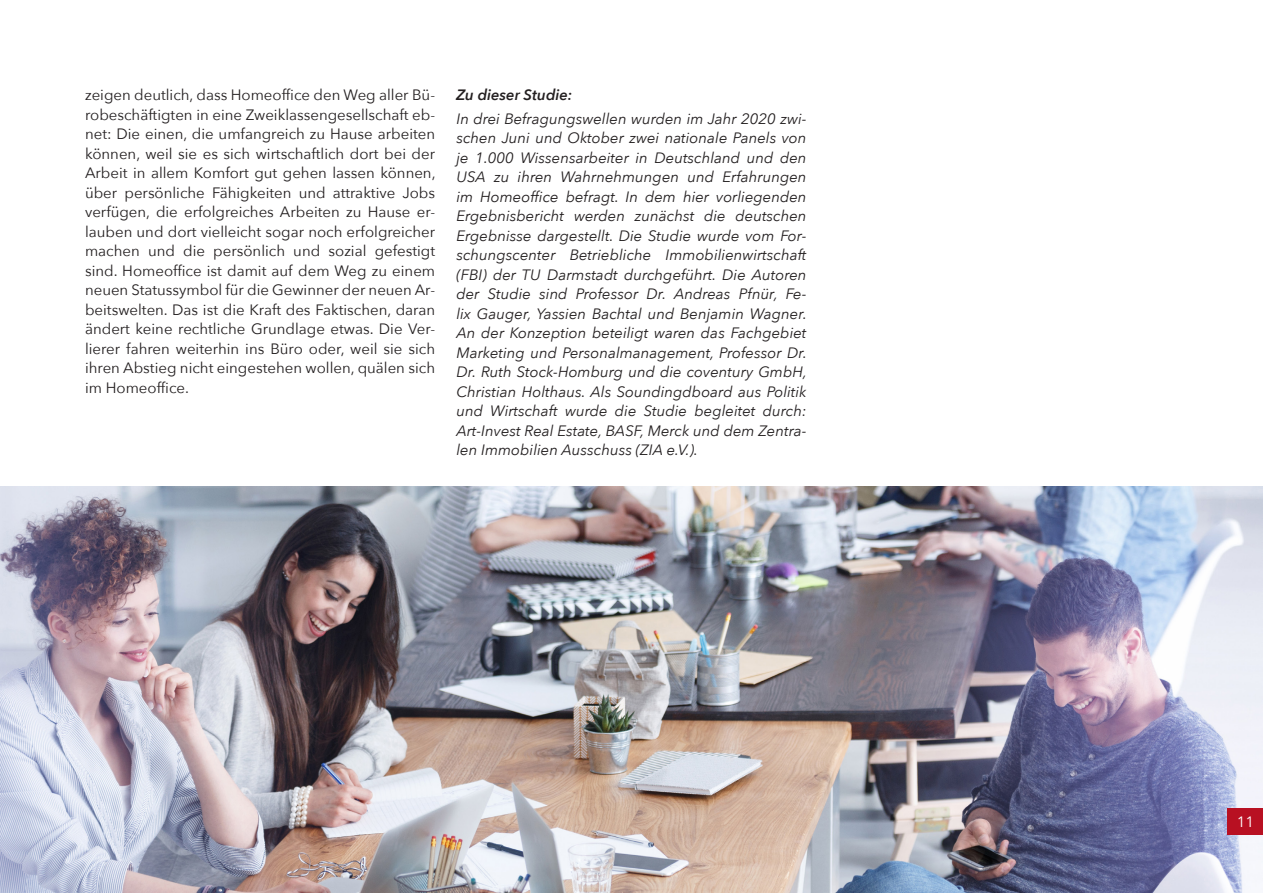
<style>
.page{position:relative;width:1263px;height:893px;background:#fff}
.page>*{position:absolute;margin:0;border:0;box-sizing:border-box;transform-origin:0 0}
.t1{font:italic 15px/19.5px "Avenir Next";color:#231f20;text-align:justify}
.t2{font:15px/19.5px "Avenir Next";color:#231f20;text-align:justify}
.t3{font:italic 600 15px "Avenir Next";color:#231f20}
.t4{font:15px "Avenir Next";color:#fff}
</style>
<div class="page">
<img style="left:0;top:486px;width:1263px;height:407px">
<div style="left:1228px;top:808px;width:35px;height:26px;background:#b81022"></div>
<p class="t2" style="left:85px;top:84px;width:352px">zeigen deutlich, dass Homeoffice den Weg aller Bü&shy;robeschäftigten in eine Zweiklassengesellschaft eb&shy;net: Die einen, die umfangreich zu Hause arbeiten können, weil sie es sich wirtschaftlich dort bei der Arbeit in allem Komfort gut gehen lassen können, über persönliche Fähigkeiten und attraktive Jobs verfügen, die erfolgreiches Arbeiten zu Hause er&shy;lauben und dort vielleicht sogar noch erfolgreicher machen und die persönlich und sozial gefestigt sind. Homeoffice ist damit auf dem Weg zu einem neuen Statussymbol für die Gewinner der neuen Ar&shy;beitswelten. Das ist die Kraft des Faktischen, daran ändert keine rechtliche Grundlage etwas. Die Ver&shy;lierer fahren weiterhin ins Büro oder, weil sie sich ihren Abstieg nicht eingestehen wollen, quälen sich im Homeoffice.</p>
<p class="t3" style="left:456px;top:82px;width:118px">Zu dieser Studie:</p>
<p class="t1" style="left:456px;top:108px;width:352px">In drei Befragungswellen wurden im Jahr 2020 zwi&shy;schen Juni und Oktober zwei nationale Panels von je 1.000 Wissensarbeiter in Deutschland und den USA zu ihren Wahrnehmungen und Erfahrungen im Homeoffice befragt. In dem hier vorliegenden Ergebnisbericht werden zunächst die deutschen Ergebnisse dargestellt. Die Studie wurde vom For&shy;schungscenter Betriebliche Immobilienwirtschaft (FBI) der TU Darmstadt durchgeführt. Die Autoren der Studie sind Professor Dr. Andreas Pfnür, Fe&shy;lix Gauger, Yassien Bachtal und Benjamin Wagner.<br>An der Konzeption beteiligt waren das Fachgebiet Marketing und Personalmanagement, Professor Dr.<br>Dr. Ruth Stock-Homburg und die coventury GmbH, Christian Holthaus. Als Soundingdboard aus Politik und Wirtschaft wurde die Studie begleitet durch:<br>Art-Invest Real Estate, BASF, Merck und dem Zentra&shy;len Immobilien Ausschuss (ZIA e.V.).</p>
<p class="t4" style="left:1237px;top:809px;width:19px">11</p>
</div>
